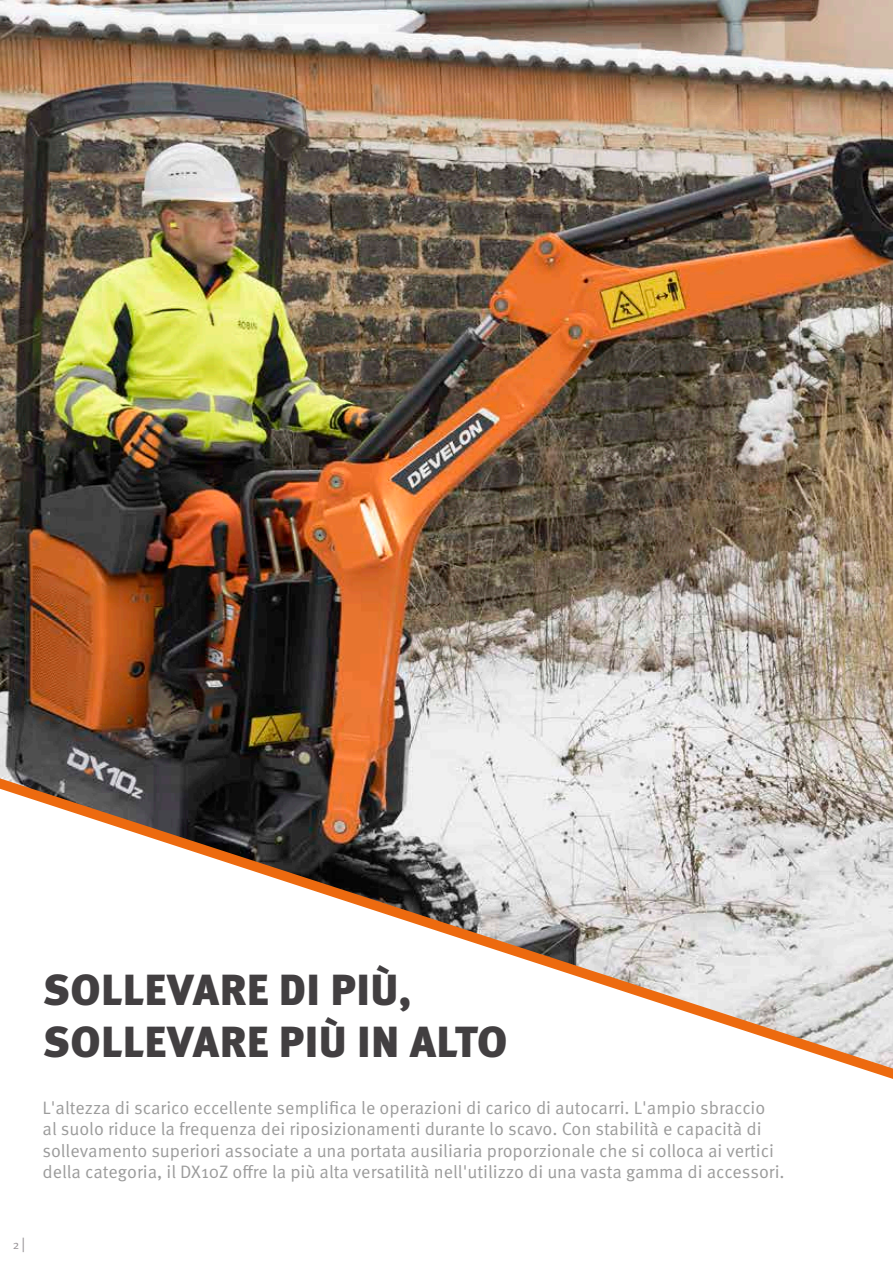
<style>
.page{position:relative;width:893px;height:1263px;background:#fff}
.page>*{position:absolute;margin:0;border:0;box-sizing:border-box;transform-origin:0 0}
.t1{font:900 43.5px/52.2px "Meta Pro";letter-spacing:.01em;color:#423f41}
.t2{font:18px/21.6px "Meta Pro Norm";color:#9c9c9c}
.t3{font:12px "Meta Pro Norm";color:#979296}
.s1{font-size:15px}
</style>
<div class="page">
<img style="left:0;top:0;width:893px;height:778px">
<svg style="left:0;top:778px;width:893px;height:301px"></svg>
<h1 class="t1" style="left:43px;top:962px;width:466px">SOLLEVARE DI PIÙ,<br>SOLLEVARE PIÙ IN ALTO</h1>
<p class="t2" style="left:43px;top:1095px;width:744px">L'altezza di scarico eccellente semplifica le operazioni di carico di autocarri. L'ampio sbraccio<br>al suolo riduce la frequenza dei riposizionamenti durante lo scavo. Con stabilità e capacità di sollevamento superiori associate a una portata ausiliaria proporzionale che si colloca ai vertici della categoria, il DX10Z offre la più alta versatilità nell'utilizzo di una vasta gamma di accessori.</p>
<p class="t3" style="left:13px;top:1235px;width:14px">2 <span class="s1">|</span></p>
</div>
